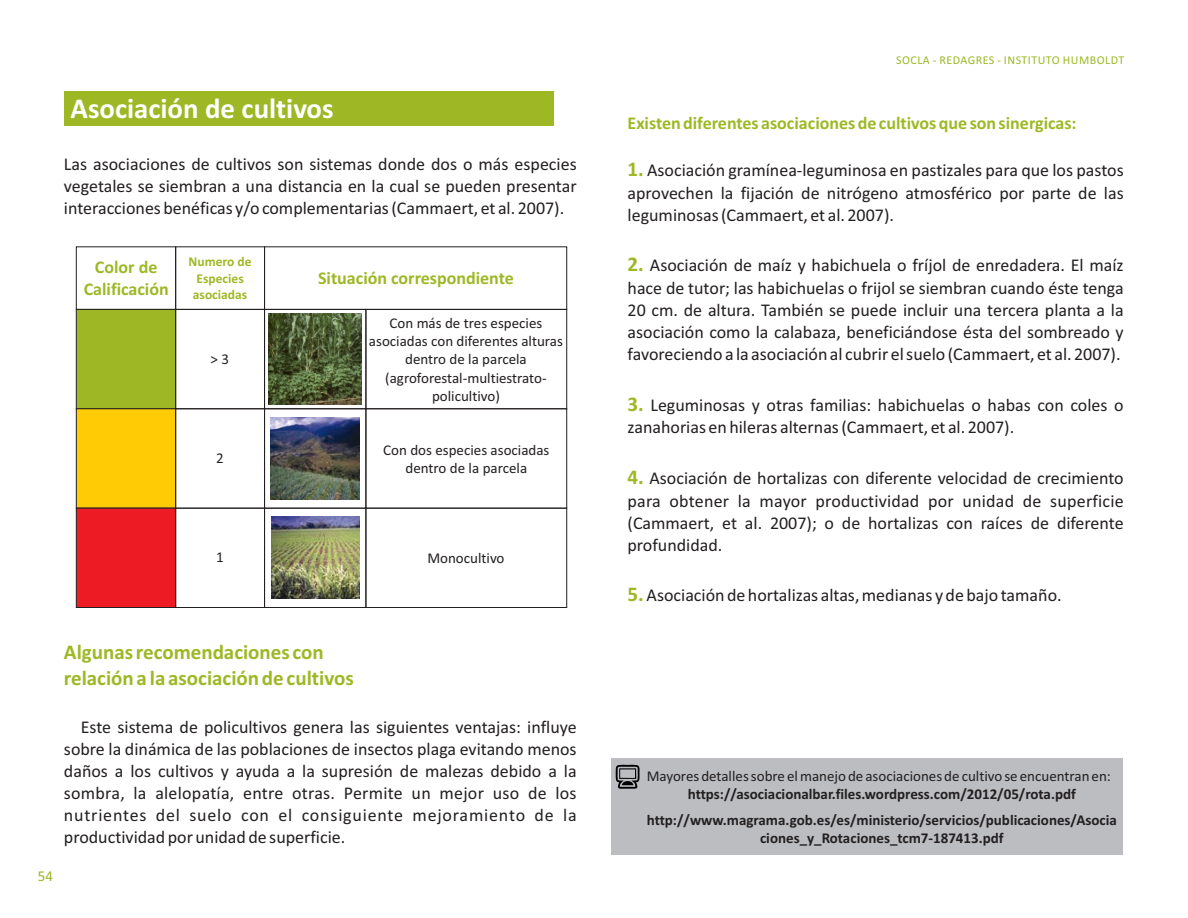
<style>
.page{position:relative;width:1188px;height:918px;background:#fff}
.page>*{position:absolute;margin:0;border:0;box-sizing:border-box;transform-origin:0 0}
.t1{font:700 28.8px "Calibri";color:#fff}
.t2{font:700 21px/25.7px "Calibri";color:#9db824}
.t3{font:18px/21.9px "Calibri";color:#231f20;text-align:justify}
.t4{font:700 18px/21.9px "Calibri";color:#9db824;text-align:center}
.t5{font:15px/18.3px "Calibri";color:#231f20;text-align:center}
.t6{font:700 15px/25.7px "Calibri";color:#231f20;text-align:center}
.t7{font:15px "Calibri";color:#9db824}
.t8{font:700 13.5px/16.5px "Calibri";color:#9db824;text-align:center}
.t9{font:12px "Calibri";letter-spacing:.04em;color:#9db824}
.s1{font-weight:700;font-size:21px;color:#9db824}
</style>
<div class="page">
<svg style="left:75px;top:309px;width:100px;height:299px"></svg>
<div style="left:175px;top:309px;width:90px;height:100px;border:1px solid #231f20"></div>
<div style="left:175px;top:408px;width:90px;height:101px;border:1px solid #231f20"></div>
<div style="left:175px;top:508px;width:90px;height:100px;border:1px solid #231f20"></div>
<div style="left:264px;top:309px;width:102px;height:100px;border:1px solid #231f20"></div>
<div style="left:264px;top:408px;width:102px;height:101px;border:1px solid #231f20"></div>
<div style="left:264px;top:508px;width:102px;height:100px;border:1px solid #231f20"></div>
<div style="left:264px;top:246px;width:303px;height:64px;border:1px solid #231f20"></div>
<div style="left:365px;top:309px;width:202px;height:100px;border:1px solid #231f20"></div>
<div style="left:365px;top:408px;width:202px;height:101px;border:1px solid #231f20"></div>
<div style="left:365px;top:508px;width:202px;height:100px;border:1px solid #231f20"></div>
<div style="left:64px;top:91px;width:489px;height:34px;background:#9db824"></div>
<img style="left:271px;top:418px;width:89px;height:81px">
<img style="left:271px;top:517px;width:88px;height:82px">
<div style="left:611px;top:758px;width:512px;height:96px;background:#bbbdc0"></div>
<svg style="left:615px;top:764px;width:25px;height:25px"></svg>
<img style="left:269px;top:313px;width:93px;height:92px">
<h1 class="t1" style="left:71px;top:96px;width:265px">Asociación de cultivos</h1>
<p class="t3" style="left:64px;top:155px;width:514px">Las asociaciones de cultivos son sistemas donde dos o más especies vegetales se siembran a una distancia en la cual se pueden presentar interacciones benéficas y/o complementarias (Cammaert, et al. 2007).</p>
<p class="t4" style="left:84px;top:258px;width:87px">Color de<br>Calificación</p>
<p class="t8" style="left:189px;top:255px;width:64px">Numero de<br>Especies asociadas</p>
<p class="t5" style="left:211px;top:351px;width:20px">&gt; 3</p>
<p class="t5" style="left:216px;top:450px;width:9px">2</p>
<p class="t5" style="left:216px;top:549px;width:9px">1</p>
<p class="t4" style="left:318px;top:269px;width:197px">Situación correspondiente</p>
<p class="t5" style="left:369px;top:315px;width:195px">Con más de tres especies asociadas con diferentes alturas dentro de la parcela (agroforestal-multiestrato&shy;policultivo)</p>
<p class="t5" style="left:383px;top:442px;width:168px">Con dos especies asociadas dentro de la parcela</p>
<p class="t5" style="left:427px;top:550px;width:79px">Monocultivo</p>
<p class="t7" style="left:38px;top:870px;width:17px">54</p>
<p class="t2" style="left:64px;top:641px;width:291px">Algunas recomendaciones con relación a la asociación de cultivos</p>
<p class="t3" style="left:64px;top:718px;width:514px;text-indent:17px">Este sistema de policultivos genera las siguientes ventajas: influye sobre la dinámica de las poblaciones de insectos plaga evitando menos daños a los cultivos y ayuda a la supresión de malezas debido a la sombra, la alelopatía, entre otras. Permite un mejor uso de los nutrientes del suelo con el consiguiente mejoramiento de la productividad por unidad de superficie.</p>
<p class="t9" style="left:896px;top:55px;width:230px">SOCLA - REDAGRES - INSTITUTO HUMBOLDT</p>
<p class="t4" style="left:628px;top:114px;width:450px">Existen diferentes asociaciones de cultivos que son sinergicas:</p>
<p class="t3" style="left:628px;top:161px;width:498px;line-height:22.4px"><span class="s1">1.</span> Asociación gramínea-leguminosa en pastizales para que los pastos aprovechen la fijación de nitrógeno atmosférico por parte de las leguminosas (Cammaert, et al. 2007).</p>
<p class="t3" style="left:628px;top:256px;width:498px"><span class="s1">2.</span> Asociación de maíz y habichuela o fríjol de enredadera. El maíz hace de tutor; las habichuelas o frijol se siembran cuando éste tenga 20 cm. de altura. También se puede incluir una tercera planta a la asociación como la calabaza, beneficiándose ésta del sombreado y favoreciendo a la asociación al cubrir el suelo (Cammaert, et al. 2007).</p>
<p class="t3" style="left:628px;top:395px;width:498px;line-height:22.8px"><span class="s1">3.</span> Leguminosas y otras familias: habichuelas o habas con coles o zanahorias en hileras alternas (Cammaert, et al. 2007).</p>
<p class="t3" style="left:628px;top:468px;width:498px"><span class="s1">4.</span> Asociación de hortalizas con diferente velocidad de crecimiento para obtener la mayor productividad por unidad de superficie (Cammaert, et al. 2007); o de hortalizas con raíces de diferente profundidad.</p>
<p class="t3" style="left:628px;top:586px;width:436px"><span class="s1">5.</span> Asociación de hortalizas altas, medianas y de bajo tamaño.</p>
<p class="t5" style="left:647px;top:768px;width:466px">Mayores detalles sobre el manejo de asociaciones de cultivo se encuentran en:</p>
<p class="t6" style="left:647px;top:783px;width:472px">https://asociacionalbar.files.wordpress.com/2012/05/rota.pdf http://www.magrama.gob.es/es/ministerio/servicios/publicaciones/Asocia</p>
<p class="t6" style="left:760px;top:827px;width:245px">ciones_y_Rotaciones_tcm7-187413.pdf</p>
</div>
